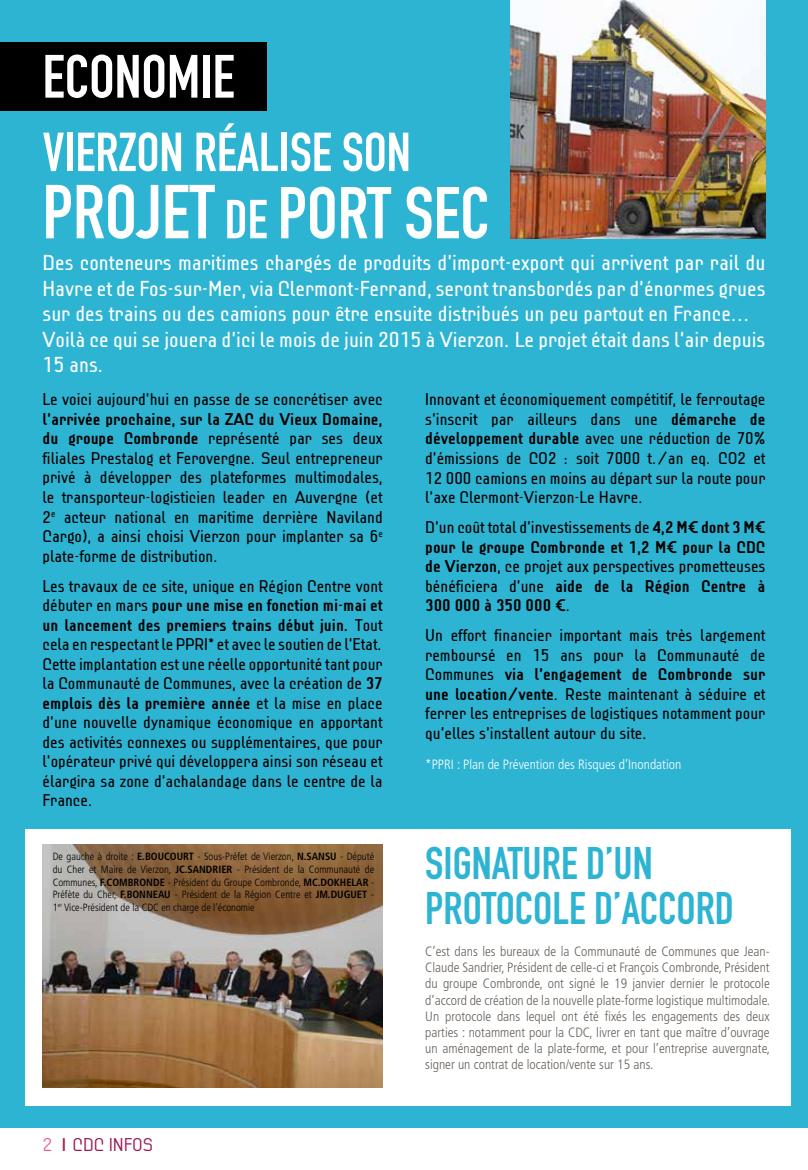
<style>
.page{position:relative;width:808px;height:1170px;background:#fff}
.page>*{position:absolute;margin:0;border:0;box-sizing:border-box;transform-origin:0 0}
.t1{font:72px "DIN Engschrift";color:#fff}
.t2{font:60px "DIN Engschrift";color:#fff}
.t3{font:54px "DIN Engschrift";color:#fff}
.t4{font:45px/45px "DIN Engschrift";color:#2eb4d3}
.t5{font:21px/25.5px "Lindau";color:#fff}
.t6{font:300 18px "Lindau";color:#a01a57}
.t7{font:16.5px/19.5px "Lindau";color:#000;text-align:justify}
.t8{font:700 16.5px/19.5px "Lindau";color:#000;text-align:justify}
.t9{font:300 condensed 13.5px/16.2px "Frutiger";color:#68615a;text-align:justify}
.t10{font:300 condensed 13.5px "Frutiger";color:#fff}
.t11{font:300 condensed 10.5px/12.6px "Frutiger";color:#000;text-align:justify}
.s1{font-size:75px}
.s2{font-size:54px}
.s3{font-weight:700}
.s4{font-family:"Storno";font-weight:400;color:#eb5b8e}
.s5{font-family:"DIN Engschrift";font-weight:400}
.s6{font-weight:400}
</style>
<div class="page">
<div style="left:0;top:0;width:808px;height:1127px;background:#2eb4d3"></div>
<img style="left:510px;top:0;width:255px;height:238px">
<div style="left:0;top:43px;width:266px;height:68px;background:#000"></div>
<div style="left:26px;top:829px;width:765px;height:277px;background:#fff"></div>
<img style="left:43px;top:844px;width:340px;height:242px">
<h2 class="t2" style="left:43px;top:41px;width:194px">ECONOMIE</h2>
<h3 class="t3" style="left:43px;top:120px;width:370px">VIERZON RÉALISE SON</h3>
<h1 class="t1" style="left:43px;top:171px;width:448px"><span class="s1">PROJET</span> <span class="s2">DE</span> PORT SEC</h1>
<p class="t5" style="left:43px;top:249px;width:724px">Des conteneurs maritimes chargés de produits d’import-export qui arrivent par rail du Havre et de Fos-sur-Mer, via Clermont-Ferrand, seront transbordés par d’énormes grues sur des trains ou des camions pour être ensuite distribués un peu partout en France...<br>Voilà ce qui se jouera d’ici le mois de juin 2015 à Vierzon. Le projet était dans l’air depuis 15 ans.</p>
<p class="t7" style="left:43px;top:389px;width:342px">Le voici aujourd’hui en passe de se concrétiser avec</p>
<p class="t7" style="left:43px;top:408px;width:342px"><span class="s3">l’arrivée prochaine, sur la ZAC du Vieux Domaine, du groupe Combronde</span> représenté par ses deux filiales Prestalog et Ferovergne. Seul entrepreneur privé à développer des plateformes multimodales, le transporteur-logisticien leader en Auvergne (et 2<sup>e</sup> acteur national en maritime derrière Naviland Cargo), a ainsi choisi Vierzon pour implanter sa 6<sup>e </sup>plate-forme de distribution.</p>
<p class="t7" style="left:43px;top:575px;width:342px">Les travaux de ce site, unique en Région Centre vont débuter en mars <span class="s3">pour une mise en fonction mi-mai et un lancement des premiers trains début juin.</span> Tout cela en respectant le PPRI* et avec le soutien de l’Etat.<br>Cette implantation est une réelle opportunité tant pour la Communauté de Communes, avec la création de <span class="s3">37 emplois dès la première année</span> et la mise en place d’une nouvelle dynamique économique en apportant des activités connexes ou supplémentaires, que pour l’opérateur privé qui développera ainsi son réseau et élargira sa zone d’achalandage dans le centre de la France.</p>
<p class="t11" style="left:53px;top:850px;width:323px">De gauche à droite : <span class="s3">E.BOUCOURT</span> - Sous-Préfet de Vierzon, <span class="s3">N.SANSU</span> - Député du Cher et Maire de Vierzon, <span class="s3">JC.SANDRIER</span> - Président de la Communauté de Communes, <span class="s3">F.COMBRONDE</span> - Président du Groupe Combronde, <span class="s3">MC.DOKHELAR</span> - Préfète du Cher, <span class="s3">F.BONNEAU</span> - Président de la Région Centre et <span class="s3">JM.DUGUET</span> - 1<sup>er</sup> Vice-Président de la CDC en charge de l’économie</p>
<p class="t6" style="left:43px;top:1134px;width:112px"><span class="s4">2</span> <span class="s5">I</span> CDC INFOS</p>
<p class="t7" style="left:425px;top:389px;width:342px">Innovant et économiquement compétitif, le ferroutage s’inscrit par ailleurs dans une <span class="s3">démarche de développement durable</span> avec une réduction de 70% d’émissions de CO2 : soit 7000 t./an eq. CO2 et 12 000 camions en moins au départ sur la route pour l’axe Clermont-Vierzon-Le Havre.</p>
<p class="t8" style="left:425px;top:516px;width:342px"><span class="s6">D’un coût total d’investissements de</span> 4,2 M€ dont 3 M€ pour le groupe Combronde et 1,2 M€ pour la CDC de Vierzon<span class="s6">, ce projet aux perspectives prometteuses bénéficiera d’une</span> aide de la Région Centre à 300 000 à 350 000 €<span class="s6">.</span></p>
<p class="t7" style="left:425px;top:625px;width:342px">Un effort financier important mais très largement remboursé en 15 ans pour la Communauté de Communes <span class="s3">via l’engagement de Combronde sur une location/vente</span>. Reste maintenant à séduire et ferrer les entreprises de logistiques notamment pour qu’elles s’installent autour du site.</p>
<p class="t10" style="left:425px;top:756px;width:257px">*PPRI : Plan de Prévention des Risques d’Inondation</p>
<h3 class="t4" style="left:425px;top:840px;width:310px">SIGNATURE D’UN<br>PROTOCOLE D’ACCORD</h3>
<p class="t9" style="left:425px;top:943px;width:346px">C’est dans les bureaux de la Communauté de Communes que Jean-Claude Sandrier, Président de celle-ci et François Combronde, Président du groupe Combronde, ont signé le 19 janvier dernier le protocole d’accord de création de la nouvelle plate-forme logistique multimodale.<br>Un protocole dans lequel ont été fixés les engagements des deux parties : notamment pour la CDC, livrer en tant que maître d’ouvrage un aménagement de la plate-forme, et pour l’entreprise auvergnate, signer un contrat de location/vente sur 15 ans.</p>
</div>
